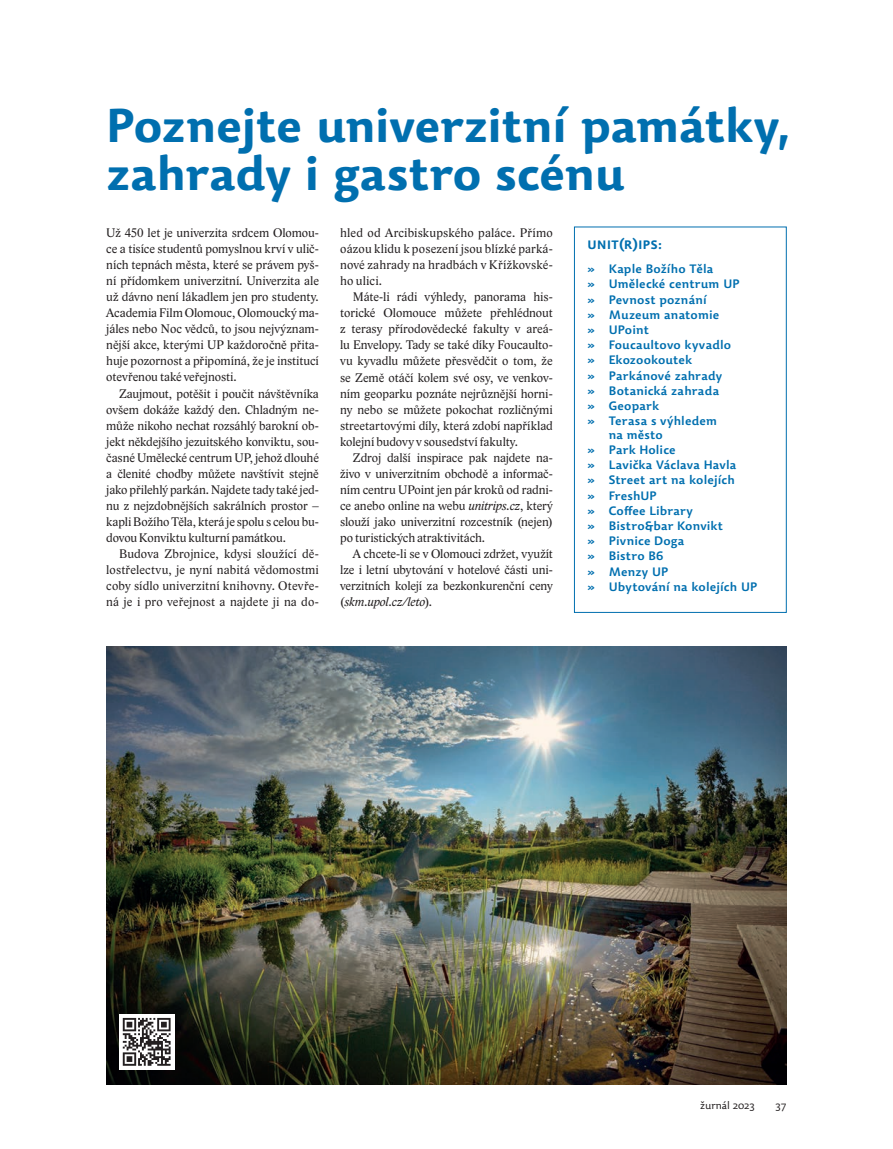
<style>
.page{position:relative;width:893px;height:1149px;background:#fff}
.page>*{position:absolute;margin:0;border:0;box-sizing:border-box;transform-origin:0 0}
.t1{font:700 46.5px/48px "Dederon SDOT";letter-spacing:-.015em;color:#006faf}
.t2{font:12.75px/16px "Lido ST";color:#231f20;text-align:justify}
.t3{font:600 12px/15.1px "Dederon SLOT";letter-spacing:.01em;color:#006faf}
.t4{font:700 12px "Dederon SDOT";letter-spacing:.045em;color:#006faf}
.t5{font:300 10.5px "Dederon SLOT";color:#231f20}
.s1{font-style:italic}
</style>
<div class="page">
<img style="left:106px;top:646px;width:680px;height:438px">
<div style="left:119px;top:1013px;width:55px;height:56px;background:#fff"></div>
<svg style="left:123px;top:1017px;width:48px;height:48px"></svg>
<div style="left:574px;top:226px;width:213px;height:386px;border:1px solid #006faf"></div>
<h1 class="t1" style="left:106px;top:102px;width:685px">Poznejte univerzitní památky, zahrady i gastro scénu</h1>
<p class="t4" style="left:588px;top:237px;width:76px">Unit(r)ips:</p>
<p class="t3" style="left:588px;top:261px;width:154px">» Kaple Božího Těla<br>» Umělecké centrum UP » Pevnost poznání<br>» Muzeum anatomie<br>» UPoint<br>» Foucaultovo kyvadlo » Ekozookoutek<br>» Parkánové zahrady<br>» Botanická zahrada<br>» Geopark<br>» Terasa s výhledem</p>
<p class="t3" style="left:588px;top:427px;width:171px;text-indent:21px">na město<br>» Park Holice<br>» Lavička Václava Havla<br>» Street art na kolejích<br>» FreshUP<br>» Coffee Library<br>» Bistro&amp;bar Konvikt<br>» Pivnice Doga<br>» Bistro B6<br>» Menzy UP<br>» Ubytování na kolejích UP</p>
<p class="t2" style="left:106px;top:224px;width:214px">Už 450 let je univerzita srdcem Olomou&shy;ce a tisíce studentů pomyslnou krví v ulič&shy;ních tepnách města, které se právem pyš&shy;ní přídomkem univerzitní. Univerzita ale už dávno není lákadlem jen pro studenty.<br>Academia Film Olomouc, Olomoucký ma&shy;jáles nebo Noc vědců, to jsou nejvýznam&shy;nější akce, kterými UP každoročně přita&shy;huje pozornost a připomíná, že je institucí otevřenou také veřejnosti.</p>
<p class="t2" style="left:106px;top:385px;width:214px;text-indent:13px">Zaujmout, potěšit i poučit návštěvníka ovšem dokáže každý den. Chladným ne&shy;může nikoho nechat rozsáhlý barokní ob&shy;jekt někdejšího jezuitského konviktu, sou&shy;časné Umělecké centrum UP, jehož dlouhé a členité chodby můžete navštívit stejně jako přilehlý parkán. Najdete tady také jed&shy;nu z nejzdobnějších sakrálních prostor – kapli Božího Těla, která je spolu s celou bu&shy;dovou Konviktu kulturní památkou.</p>
<p class="t2" style="left:106px;top:546px;width:214px;text-indent:13px">Budova Zbrojnice, kdysi sloužící dě&shy;lostřelectvu, je nyní nabitá vědomostmi coby sídlo univerzitní knihovny. Otevře&shy;ná je i pro veřejnost a najdete ji na do-</p>
<p class="t2" style="left:340px;top:225px;width:214px">hled od Arcibiskupského paláce. Přímo oázou klidu k posezení jsou blízké parká&shy;nové zahrady na hradbách v Křížkovské&shy;ho ulici.</p>
<p class="t2" style="left:340px;top:289px;width:214px;text-indent:13px">Máte-li rádi výhledy, panorama his&shy;torické Olomouce můžete přehlédnout z terasy přírodovědecké fakulty v areá&shy;lu Envelopy. Tady se také díky Foucaulto&shy;vu kyvadlu můžete přesvědčit o tom, že se Země otáčí kolem své osy, ve venkov&shy;ním geoparku poznáte nejrůznější horni&shy;ny nebo se můžete pokochat rozličnými streetartovými díly, která zdobí například kolejní budovy v sousedství fakulty.</p>
<p class="t2" style="left:340px;top:449px;width:214px;text-indent:13px">Zdroj další inspirace pak najdete na&shy;živo v univerzitním obchodě a informač&shy;ním centru UPoint jen pár kroků od radni&shy;ce anebo online na webu <span class="s1">unitrips.cz</span>, který slouží jako univerzitní rozcestník (nejen) po turistických atraktivitách.</p>
<p class="t2" style="left:340px;top:546px;width:214px;text-indent:13px">A chcete-li se v Olomouci zdržet, využít lze i letní ubytování v hotelové části uni&shy;verzitních kolejí za bezkonkurenční ceny (<span class="s1">skm.upol.cz/leto</span>).</p>
<p class="t5" style="left:700px;top:1098px;width:56px">žurnál 2023</p>
<p class="t5" style="left:775px;top:1098px;width:12px">37</p>
</div>
